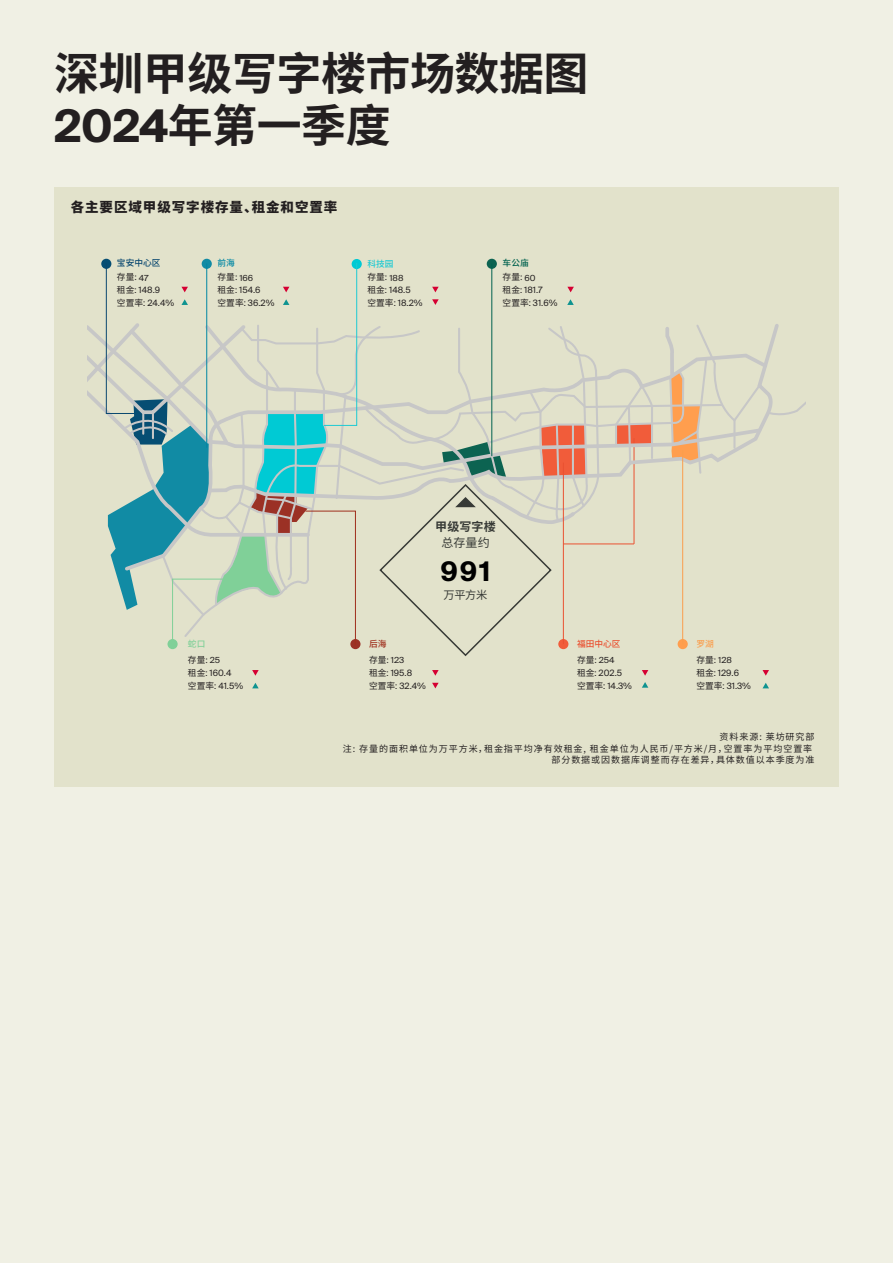
<style>
.page{position:relative;width:893px;height:1263px;background:#f0f0e4}
.page>*{position:absolute;margin:0;border:0;box-sizing:border-box;transform-origin:0 0}
.H2_Tiempos_Headline_30pt{font:700 45px "Noto Sans CJ Ksc";letter-spacing:-.01em;color:#231f20}
.ARTICLE_BODY_COPY_1{font:700 27px "Suisse Intl";color:#000}
.PUBLICATION_FURNITURE{font:900 13.5px "Noto Sans CJ Ksc";letter-spacing:.07em;color:#231f20}
.PUBLICATION_FURNITURE-2{font:700 12px "Noto Sans CJ Ksc";letter-spacing:.01em;color:#373a36}
.PUBLICATION_FURNITURE-3{font:12px "Noto Sans CJ Ksc";color:#373a36}
.ARTICLE_BODY_COPY_1-2{font:11.25px "Noto Sans CJ Ksc";color:#373a36}
.ARTICLE_BODY_COPY_1-3{font:9px "Noto Sans CJ Ksc";letter-spacing:.105em;color:#231f20}
.t1{font:500 8.85px "Noto Sans CJ Ksc";color:#0a4870}
.t2{font:8.7px/12.6px "Suisse Intl";color:#231f20}
.t3{font:8.7px "Noto Sans CJ Ksc";color:#231f20}
.t4{font:500 8.7px "Noto Sans CJ Ksc";color:#ea5131}
.t5{font:500 8.7px "Noto Sans CJ Ksc";color:#1ecad3}
.t6{font:500 8.7px "Noto Sans CJ Ksc";color:#01624f}
.t7{font:500 8.7px "Noto Sans CJ Ksc";color:#0087a4}
.t8{font:500 8.7px "Noto Sans CJ Ksc";color:#fa9e4d}
.t9{font:500 8.7px "Noto Sans CJ Ksc";color:#9f2e1c}
.t10{font:500 8.7px "Noto Sans CJ Ksc";color:#80d098}
.s1{font-family:"Suisse Intl"}
.s2{font-family:"Noto Sans CJ Ksc"}
.s3{font-family:"Suisse Intl";font-size:8.4px}
</style>
<div class="page">
<div style="left:54px;top:187px;width:785px;height:599px;background:#e2e2cb"></div>
<div style="left:487px;top:259px;width:10px;height:10px;background:#0c6351;border-radius:50%"></div>
<svg style="left:252px;top:683px;width:7px;height:5px"></svg>
<div style="left:101px;top:259px;width:10px;height:10px;background:#064e73;border-radius:50%"></div>
<div style="left:352px;top:259px;width:10px;height:10px;background:#00cad4;border-radius:50%"></div>
<svg style="left:763px;top:683px;width:6px;height:5px"></svg>
<svg style="left:642px;top:682px;width:6px;height:6px"></svg>
<svg style="left:432px;top:683px;width:7px;height:5px"></svg>
<svg style="left:87px;top:262px;width:719px;height:414px"></svg>
<p class="H2_Tiempos_Headline_30pt" style="left:54px;top:48px;width:536px">深圳甲级写字楼市场数据图</p>
<p class="H2_Tiempos_Headline_30pt" style="left:54px;top:100px;width:338px"><span class="s1">2024</span>年第一季度</p>
<p class="PUBLICATION_FURNITURE" style="left:71px;top:199px;width:268px">各主要区域甲级写字楼存量、租金和空置率</p>
<p class="t1" style="left:117px;top:258px;width:45px">宝安中心区</p>
<p class="t2" style="left:117px;top:284px;width:59px"><span class="s2">租金</span>: 148.9<br><span class="s2">空置率</span>: 24.4%</p>
<p class="t3" style="left:117px;top:272px;width:33px">存量: <span class="s3">47</span></p>
<p class="t7" style="left:218px;top:258px;width:19px">前海</p>
<p class="t2" style="left:218px;top:284px;width:58px"><span class="s2">租金</span>: 154.6<br><span class="s2">空置率</span>: 36.2%</p>
<p class="t3" style="left:218px;top:272px;width:37px">存量: <span class="s3">166</span></p>
<p class="t5" style="left:367px;top:259px;width:28px">科技园</p>
<p class="t2" style="left:367px;top:284px;width:57px"><span class="s2">租金</span>: 148.5<br><span class="s2">空置率</span>: 18.2%</p>
<p class="t3" style="left:367px;top:272px;width:37px">存量: <span class="s3">188</span></p>
<p class="t6" style="left:503px;top:258px;width:28px">车公庙</p>
<p class="t2" style="left:503px;top:284px;width:56px"><span class="s2">租金</span>: 181.7<br><span class="s2">空置率</span>: 31.6%</p>
<p class="t3" style="left:503px;top:272px;width:34px">存量: <span class="s3">60</span></p>
<p class="t10" style="left:188px;top:639px;width:19px">蛇口</p>
<p class="t2" style="left:188px;top:666px;width:57px;line-height:13px"><span class="s2">租金</span>: 160.4<br><span class="s2">空置率</span>: 41.5%</p>
<p class="t3" style="left:188px;top:655px;width:34px">存量: <span class="s3">25</span></p>
<p class="PUBLICATION_FURNITURE-2" style="left:435px;top:520px;width:62px">甲级写字楼</p>
<p class="PUBLICATION_FURNITURE-3" style="left:441px;top:536px;width:50px">总存量约</p>
<p class="ARTICLE_BODY_COPY_1" style="left:441px;top:555px;width:51px">991</p>
<p class="ARTICLE_BODY_COPY_1-2" style="left:444px;top:588px;width:45px">万平方米</p>
<p class="t9" style="left:369px;top:639px;width:19px">后海</p>
<p class="t2" style="left:369px;top:666px;width:58px;line-height:13px"><span class="s2">租金</span>: 195.8<br><span class="s2">空置率</span>: 32.4%</p>
<p class="t3" style="left:369px;top:655px;width:37px">存量: <span class="s3">123</span></p>
<p class="t4" style="left:577px;top:639px;width:45px">福田中心区</p>
<p class="t2" style="left:577px;top:666px;width:56px;line-height:13px"><span class="s2">租金</span>: 202.5<span class="s2">空置率</span>: 14.3%</p>
<p class="t3" style="left:577px;top:655px;width:39px">存量: <span class="s3">254</span></p>
<p class="t8" style="left:696px;top:639px;width:19px">罗湖</p>
<p class="t2" style="left:696px;top:666px;width:56px;line-height:13px"><span class="s2">租金</span>: 129.6<br><span class="s2">空置率</span>: 31.3%</p>
<p class="t3" style="left:696px;top:655px;width:37px">存量: <span class="s3">128</span></p>
<p class="ARTICLE_BODY_COPY_1-3" style="left:719px;top:732px;width:96px">资料来源: 莱坊研究部</p>
<p class="ARTICLE_BODY_COPY_1-3" style="left:343px;top:743px;width:471px">注: 存量的面积单位为万平方米，租金指平均净有效租金, 租金单位为人民币/平方米/月，空置率为平均空置率</p>
<p class="ARTICLE_BODY_COPY_1-3" style="left:551px;top:754px;width:265px">部分数据或因数据库调整而存在差异，具体数值以本季度为准</p>
</div>
